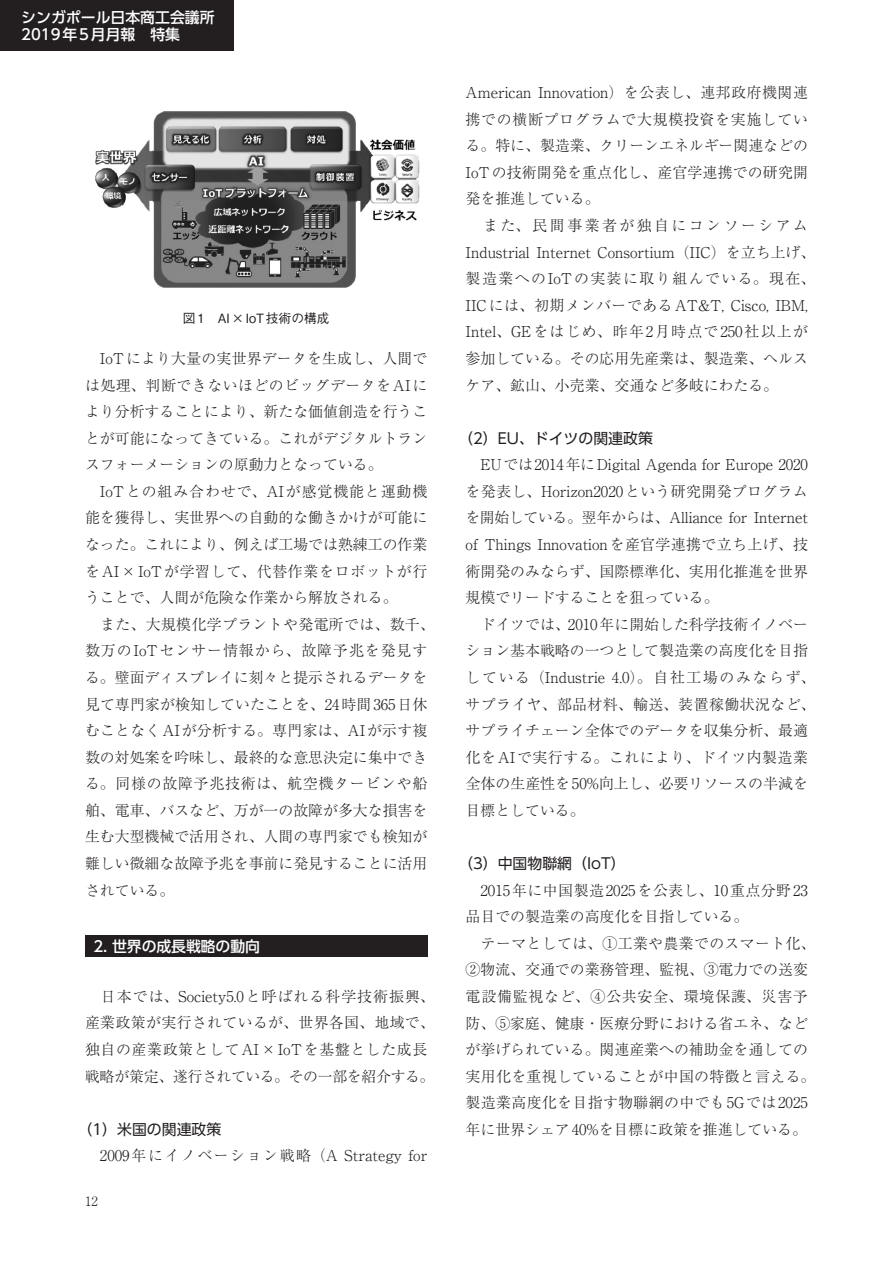
<style>
.page{position:relative;width:893px;height:1263px;background:#fff}
.page>*{position:absolute;margin:0;border:0;box-sizing:border-box;transform-origin:0 0}
.t1{font:300 14.85px/26.5px "Ryumin Pr 6";color:#231f20}
.t2{font:300 14.85px/26.5px "Ryumin Pr 6";letter-spacing:.025em;color:#231f20}
.t3{font:500 14.85px/17px "UD Shin Go Pr 6";color:#fff}
.t4{font:500 12.75px "Gothic BBB Pro";color:#231f20}
.t5{font:300 12.75px "Ryumin Pr 6";color:#231f20}
.s1{font-family:"UD Shin Go Pr 6";font-weight:400}
</style>
<div class="page">
<div style="left:0;top:0;width:234px;height:51px;background:#231f20"></div>
<img style="left:95px;top:111px;width:325px;height:177px">
<div style="left:85px;top:935px;width:342px;height:22px;background:#231f20"></div>
<p class="t3" style="left:21px;top:8px;width:195px">シンガポール日本商工会議所<br>2019年5月月報　特集</p>
<p class="t4" style="left:183px;top:308px;width:148px">図1　AI×IoT技術の構成</p>
<p class="t1" style="left:85px;top:344px;width:351px">　IoTにより大量の実世界データを生成し、人間では処理、判断できないほどのビッグデータをAIにより分析することにより、新たな価値創造を行うことが可能になってきている。これがデジタルトランスフォーメーションの原動力となっている。<br>　IoTとの組み合わせで、AIが感覚機能と運動機能を獲得し、実世界への自動的な働きかけが可能になった。これにより、例えば工場では熟練工の作業をAI×IoTが学習して、代替作業をロボットが行うことで、人間が危険な作業から解放される。<br>　また、大規模化学プラントや発電所では、数千、数万のIoTセンサー情報から、故障予兆を発見する。壁面ディスプレイに刻々と提示されるデータを見て専門家が検知していたことを、24時間365日休むことなくAIが分析する。専門家は、AIが示す複数の対処案を吟味し、最終的な意思決定に集中できる。同様の故障予兆技術は、航空機タービンや船舶、電車、バスなど、万が一の故障が多大な損害を生む大型機械で活用され、人間の専門家でも検知が難しい微細な故障予兆を事前に発見することに活用されている。</p>
<p class="t3" style="left:93px;top:937px;width:168px">2. 世界の成長戦略の動向</p>
<p class="t2" style="left:85px;top:982px;width:351px">　日本では、Society5.0と呼ばれる科学技術振興、産業政策が実行されているが、世界各国、地域で、独自の産業政策としてAI×IoTを基盤とした成長戦略が策定、遂行されている。その一部を紹介する。</p>
<p class="t1" style="left:85px;top:1115px;width:344px;text-indent:-7px"><span class="s1">（1）米国の関連政策<br></span>　2009年にイノベーション戦略（A Strategy for</p>
<p class="t5" style="left:85px;top:1191px;width:14px">12</p>
<p class="t1" style="left:466px;top:78px;width:351px">American Innovation）を公表し、連邦政府機関連携での横断プログラムで大規模投資を実施している。特に、製造業、クリーンエネルギー関連などの<br>IoTの技術開発を重点化し、産官学連携での研究開発を推進している。<br>　また、民間事業者が独自にコンソーシアム<br>Industrial Internet Consortium（IIC）を立ち上げ、製造業へのIoTの実装に取り組んでいる。現在、<br>IICには、初期メンバーであるAT&amp;T, Cisco, IBM,<br>Intel、GEをはじめ、昨年2月時点で250社以上が参加している。その応用先産業は、製造業、ヘルスケア、鉱山、小売業、交通など多岐にわたる。</p>
<p class="t1" style="left:465px;top:424px;width:352px;text-indent:-7px"><span class="s1">（2）EU、ドイツの関連政策<br></span>　EUでは2014年にDigital Agenda for Europe 2020を発表し、Horizon2020という研究開発プログラムを開始している。翌年からは、Alliance for Internet of Things Innovationを産官学連携で立ち上げ、技術開発のみならず、国際標準化、実用化推進を世界規模でリードすることを狙っている。<br>　ドイツでは、2010年に開始した科学技術イノベーション基本戦略の一つとして製造業の高度化を目指している（Industrie 4.0）。自社工場のみならず、サプライヤ、部品材料、輸送、装置稼働状況など、サプライチェーン全体でのデータを収集分析、最適化をAIで実行する。これにより、ドイツ内製造業全体の生産性を50%向上し、必要リソースの半減を目標としている。</p>
<p class="t1" style="left:466px;top:849px;width:351px;text-indent:-7px"><span class="s1">（3）中国物聯網（IoT）<br></span>　2015年に中国製造2025を公表し、10重点分野23品目での製造業の高度化を目指している。<br>　テーマとしては、①工業や農業でのスマート化、<br>②物流、交通での業務管理、監視、③電力での送変電設備監視など、④公共安全、環境保護、災害予防、⑤家庭、健康・医療分野における省エネ、などが挙げられている。関連産業への補助金を通しての実用化を重視していることが中国の特徴と言える。製造業高度化を目指す物聯網の中でも5Gでは2025年に世界シェア40%を目標に政策を推進している。</p>
</div>
